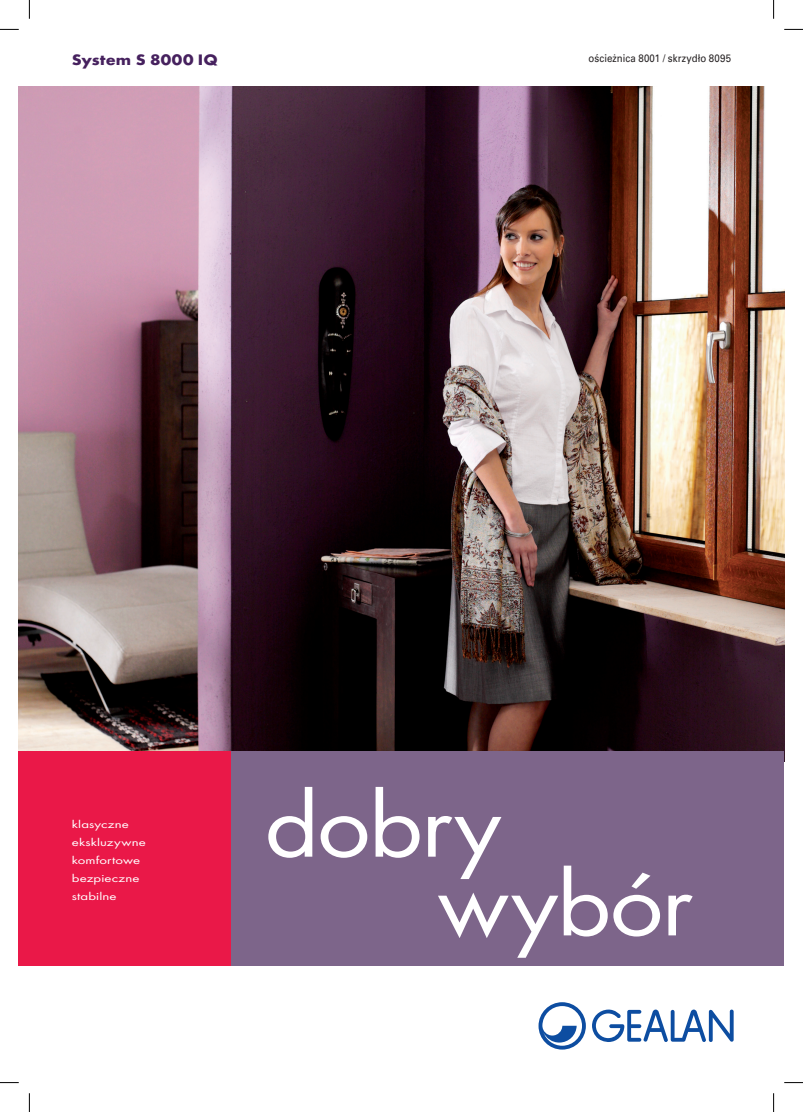
<style>
.page{position:relative;width:803px;height:1112px;background:#fff}
.page>*{position:absolute;margin:0;border:0;box-sizing:border-box;transform-origin:0 0}
.t1{font:95.62px "Futura TOT Boo";letter-spacing:-.02em;color:#fff;scale:1.11 1}
.t2{font:700 15.75px "Futura TOT";letter-spacing:.01em;color:#46215e;scale:1.11 1}
.t3{font:11.25px/18px "Futura TOT Boo";letter-spacing:.01em;color:#fff;scale:1.33 1}
.t4{font:500 10.75px "Univers CE";letter-spacing:.015em;color:#231f20;scale:.9 1}
</style>
<div class="page">
<img style="left:19px;top:86px;width:765px;height:664px">
<div style="left:19px;top:750px;width:226px;height:215px;background:#ea1848"></div>
<div style="left:231px;top:750px;width:553px;height:215px;background:#7d658a"></div>
<svg style="left:538px;top:1002px;width:48px;height:47px"></svg>
<svg style="left:592px;top:1009px;width:142px;height:32px"></svg>
<svg style="left:0;top:29px;width:19px;height:1px"></svg>
<svg style="left:784px;top:29px;width:19px;height:1px"></svg>
<svg style="left:0;top:1082px;width:19px;height:1px"></svg>
<svg style="left:784px;top:1082px;width:19px;height:1px"></svg>
<svg style="left:29px;top:0;width:1px;height:19px"></svg>
<svg style="left:29px;top:1093px;width:1px;height:18px"></svg>
<svg style="left:773px;top:0;width:1px;height:19px"></svg>
<svg style="left:773px;top:1093px;width:1px;height:18px"></svg>
<h2 class="t2" style="left:72px;top:50px;width:133px">System S 8000 IQ</h2>
<p class="t4" style="left:588px;top:52px;width:160px">ościeżnica 8001 / skrzydło 8095</p>
<p class="t3" style="left:72px;top:814px;width:57px">klasyczne ekskluzywne komfortowe bezpieczne stabilne</p>
<h1 class="t1" style="left:264px;top:767px;width:215px">dobry</h1>
<h1 class="t1" style="left:438px;top:846px;width:230px">wybór</h1>
</div>
